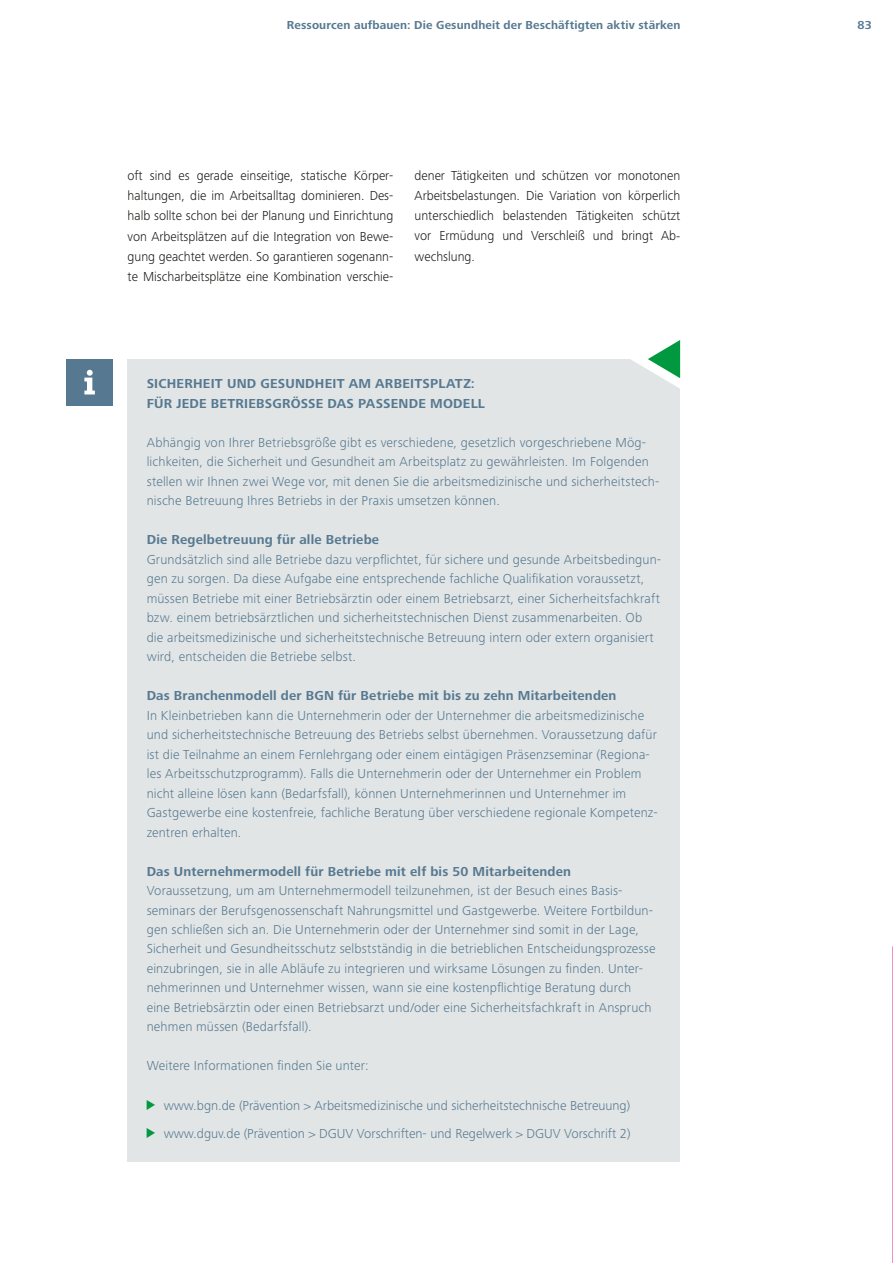
<style>
.page{position:relative;width:893px;height:1263px;background:#fff}
.page>*{position:absolute;margin:0;border:0;box-sizing:border-box;transform-origin:0 0}
.t1{font:300 13.5px/19.5px "Frutiger Next Pro";letter-spacing:.015em;color:#567991}
.t2{font:300 13.5px/20.1px "Frutiger Next Pro";color:#1a1a18;text-align:justify}
.t3{font:700 13.5px/19.5px "Frutiger Next Pro";letter-spacing:.015em;color:#567991}
.t4{font:700 12px "Frutiger Next Pro";letter-spacing:.01em;color:#567991}
.s1{font-family:"INQA Triangel";font-weight:400;font-size:12.45px;color:#00993f}
</style>
<div class="page">
<div style="left:66px;top:359px;width:47px;height:46px;background:#567991"></div>
<svg style="left:84px;top:370px;width:11px;height:24px"></svg>
<div style="left:128px;top:359px;width:552px;height:803px;background:#e2e5e5"></div>
<svg style="left:631px;top:340px;width:49px;height:48px"></svg>
<svg style="left:892px;top:946px;width:1px;height:317px"></svg>
<p class="t4" style="left:287px;top:18px;width:395px">Ressourcen aufbauen: Die Gesundheit der Beschäftigten aktiv stärken</p>
<p class="t4" style="left:857px;top:18px;width:16px">83</p>
<p class="t2" style="left:128px;top:166px;width:267px">oft sind es gerade einseitige, statische Körper&shy;haltungen, die im Arbeitsalltag dominieren. Des&shy;halb sollte schon bei der Planung und Einrichtung von Arbeitsplätzen auf die Integration von Bewe&shy;gung geachtet werden. So garantieren sogenann&shy;te Mischarbeitsplätze eine Kombination verschie-</p>
<p class="t2" style="left:415px;top:166px;width:267px">dener Tätigkeiten und schützen vor monotonen Arbeitsbelastungen. Die Variation von körperlich unterschiedlich belastenden Tätigkeiten schützt vor Ermüdung und Verschleiß und bringt Ab&shy;wechslung.</p>
<p class="t3" style="left:147px;top:374px;width:340px">SICHERHEIT UND GESUNDHEIT AM ARBEITSPLATZ:<br>FÜR JEDE BETRIEBSGRÖSSE DAS PASSENDE MODELL</p>
<p class="t1" style="left:147px;top:432px;width:514px">Abhängig von Ihrer Betriebsgröße gibt es verschiedene, gesetzlich vorgeschriebene Mög&shy;lichkeiten, die Sicherheit und Gesundheit am Arbeitsplatz zu gewährleisten. Im Folgenden stellen wir Ihnen zwei Wege vor, mit denen Sie die arbeitsmedizinische und sicherheitstech&shy;nische Betreuung Ihres Betriebs in der Praxis umsetzen können.</p>
<p class="t3" style="left:147px;top:530px;width:234px">Die Regelbetreuung für alle Betriebe</p>
<p class="t1" style="left:147px;top:549px;width:516px">Grundsätzlich sind alle Betriebe dazu verpflichtet, für sichere und gesunde Arbeitsbedingun&shy;gen zu sorgen. Da diese Aufgabe eine entsprechende fachliche Qualifikation voraussetzt, müssen Betriebe mit einer Betriebsärztin oder einem Betriebsarzt, einer Sicherheitsfachkraft bzw. einem betriebsärztlichen und sicherheitstechnischen Dienst zusammenarbeiten. Ob die arbeitsmedizinische und sicherheitstechnische Betreuung intern oder extern organisiert wird, entscheiden die Betriebe selbst.</p>
<p class="t3" style="left:147px;top:686px;width:471px">Das Branchenmodell der BGN für Betriebe mit bis zu zehn Mitarbeitenden</p>
<p class="t1" style="left:147px;top:705px;width:512px">In Kleinbetrieben kann die Unternehmerin oder der Unternehmer die arbeitsmedizinische und sicherheitstechnische Betreuung des Betriebs selbst übernehmen. Voraussetzung dafür ist die Teilnahme an einem Fernlehrgang oder einem eintägigen Präsenzseminar (Regiona&shy;les Arbeitsschutzprogramm). Falls die Unternehmerin oder der Unternehmer ein Problem nicht alleine lösen kann (Bedarfsfall), können Unternehmerinnen und Unternehmer im Gastgewerbe eine kostenfreie, fachliche Beratung über verschiedene regionale Kompetenz&shy;zentren erhalten.</p>
<p class="t3" style="left:147px;top:861px;width:426px">Das Unternehmermodell für Betriebe mit elf bis 50 Mitarbeitenden</p>
<p class="t1" style="left:147px;top:881px;width:510px">Voraussetzung, um am Unternehmermodell teilzunehmen, ist der Besuch eines Basis&shy;seminars der Berufsgenossenschaft Nahrungsmittel und Gastgewerbe. Weitere Fortbildun&shy;gen schließen sich an. Die Unternehmerin oder der Unternehmer sind somit in der Lage, Sicherheit und Gesundheitsschutz selbstständig in die betrieblichen Entscheidungsprozesse einzubringen, sie in alle Abläufe zu integrieren und wirksame Lösungen zu finden. Unter&shy;nehmerinnen und Unternehmer wissen, wann sie eine kostenpflichtige Beratung durch eine Betriebsärztin oder einen Betriebsarzt und/oder eine Sicherheitsfachkraft in Anspruch nehmen müssen (Bedarfsfall).</p>
<p class="t1" style="left:147px;top:1056px;width:224px">Weitere Informationen finden Sie unter:</p>
<p class="t1" style="left:147px;top:1091px;width:485px;line-height:28px"><span class="s1">&gt;</span> www.bgn.de (Prävention &gt; Arbeitsmedizinische und sicherheitstechnische Betreuung) <span class="s1">&gt;</span> www.dguv.de (Prävention &gt; DGUV Vorschriften- und Regelwerk &gt; DGUV Vorschrift 2)</p>
</div>
